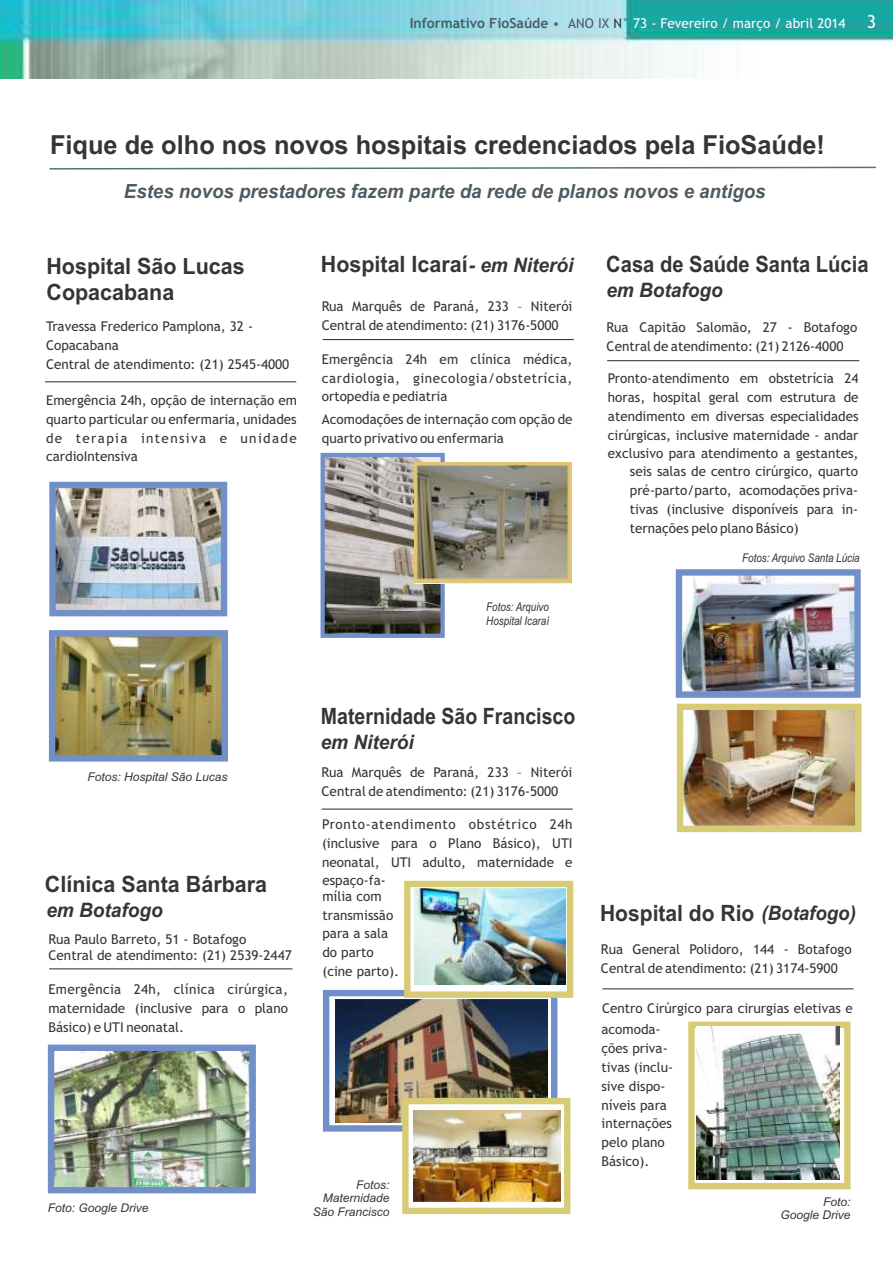
<style>
.page{position:relative;width:893px;height:1263px;background:#fff}
.page>*{position:absolute;margin:0;border:0;box-sizing:border-box;transform-origin:0 0}
.t1{font:700 26.25px "Arial";color:#373435}
.t2{font:700 22.5px/25.8px "Arial";color:#373435;scale:.96 1}
.t3{font:700 22.5px "Arial";color:#373435;scale:.87 1}
.t4{font:700 22.5px "Arial";color:#373435;scale:.94 1}
.t5{font:700 22.5px "Arial";color:#373435;scale:.9 1}
.t6{font:italic 700 19.95px "Arial";color:#373435;scale:.96 1}
.t7{font:italic 700 19.5px "Arial";color:#4e5a62;scale:.96 1}
.t8{font:13.5px/18.8px "Trebuchet MS";color:#373435}
.t9{font:13.5px "Trebuchet MS";color:#fefefe}
.t10{font:italic 12px/13.4px "Arial";color:#373435;text-align:right}
.t11{font:italic 12px/13.5px "Arial Narrow";color:#373435}
.s1{font-weight:700;font-size:13.95px;color:#4e5a62}
.s2{font-size:13.95px;color:#537473}
.s3{color:#4e5a62}
.s4{color:#373435}
.s5{font-size:18px}
.s6{font-style:italic;font-size:19.95px}
</style>
<div class="page">
<img style="left:0;top:0;width:893px;height:78px">
<svg style="left:49px;top:166px;width:827px;height:4px"></svg>
<img style="left:56px;top:637px;width:165px;height:117px">
<div style="left:49px;top:630px;width:179px;height:131px;border:6px solid #718fc8"></div>
<img style="left:56px;top:489px;width:164px;height:120px">
<div style="left:49px;top:482px;width:178px;height:134px;border:6px solid #718fc8"></div>
<hr style="left:45px;top:381px;width:251px;height:1px;background:#373435">
<img style="left:675px;top:569px;width:182px;height:143px">
<img style="left:684px;top:711px;width:170px;height:114px">
<div style="left:676px;top:569px;width:185px;height:129px;border:6px solid #718fc8"></div>
<div style="left:677px;top:704px;width:184px;height:128px;border:6px solid #d7cc75"></div>
<hr style="left:607px;top:360px;width:252px;height:1px;background:#373435">
<img style="left:55px;top:1051px;width:194px;height:135px">
<hr style="left:49px;top:968px;width:243px;height:1px;background:#373435">
<div style="left:48px;top:1044px;width:208px;height:149px;border:6px solid #718fc8"></div>
<img style="left:326px;top:458px;width:114px;height:175px">
<div style="left:321px;top:453px;width:124px;height:185px;border:4px solid #718fc8"></div>
<hr style="left:323px;top:339px;width:251px;height:1px;background:#373435">
<img style="left:414px;top:462px;width:158px;height:122px">
<img style="left:323px;top:880px;width:251px;height:335px">
<hr style="left:322px;top:808px;width:251px;height:2px;background:#373435">
<img style="left:414px;top:1111px;width:146px;height:91px">
<svg style="left:688px;top:1021px;width:163px;height:169px"></svg>
<img style="left:697px;top:1027px;width:143px;height:152px">
<hr style="left:602px;top:988px;width:252px;height:1px;background:#373435">
<p class="t9" style="left:410px;top:18px;width:468px"><span class="s1">Informativo FioSaúde</span> <span class="s2">•</span> <span class="s3">ANO IX</span> <span class="s4">N°</span> 73 - Fevereiro / março / abril 2014 <span class="s5">3</span></p>
<h1 class="t1" style="left:50px;top:135px;width:777px">Fique de olho nos novos hospitais credenciados pela FioSaúde!</h1>
<h3 class="t7" style="left:124px;top:184px;width:670px">Estes novos prestadores fazem parte da rede de planos novos e antigos</h3>
<h2 class="t2" style="left:46px;top:255px;width:208px">Hospital São Lucas<br>Copacabana</h2>
<p class="t8" style="left:46px;top:318px;width:245px">Travessa Frederico Pamplona, 32 -<br>Copacabana<br>Central de atendimento: (21) 2545-4000</p>
<p class="t8" style="left:46px;top:392px;width:252px;text-align:justify">Emergência 24h, opção de internação em quarto particular ou enfermaria, unidades de terapia intensiva e unidade cardioIntensiva</p>
<h2 class="t2" style="left:321px;top:254px;width:265px">Hospital Icaraí<span class="s6">- em Niterói</span></h2>
<p class="t8" style="left:322px;top:298px;width:252px">Rua Marquês de Paraná, 233 – Niterói<br>Central de atendimento: (21) 3176-5000</p>
<p class="t8" style="left:322px;top:351px;width:252px;text-align:justify">Emergência 24h em clínica médica, cardiologia, ginecologia/obstetrícia, ortopedia e pediatria</p>
<p class="t8" style="left:322px;top:411px;width:252px">Acomodações de internação com opção de quarto privativo ou enfermaria</p>
<p class="t11" style="left:486px;top:601px;width:64px">Fotos: Arquivo<br>Hospital Icaraí</p>
<h2 class="t5" style="left:606px;top:256px;width:293px">Casa de Saúde Santa Lúcia</h2>
<h3 class="t6" style="left:606px;top:283px;width:123px">em Botafogo</h3>
<p class="t8" style="left:607px;top:319px;width:252px">Rua Capitão Salomão, 27 - Botafogo<br>Central de atendimento: (21) 2126-4000</p>
<p class="t8" style="left:608px;top:370px;width:252px">Pronto-atendimento em obstetrícia 24</p>
<p class="t8" style="left:608px;top:389px;width:252px">horas, hospital geral com estrutura de</p>
<p class="t8" style="left:608px;top:408px;width:252px">atendimento em diversas especialidades</p>
<p class="t8" style="left:608px;top:427px;width:252px">cirúrgicas, inclusive maternidade - andar</p>
<p class="t8" style="left:608px;top:445px;width:252px">exclusivo para atendimento a gestantes,</p>
<p class="t8" style="left:630px;top:463px;width:230px">seis salas de centro cirúrgico, quarto</p>
<p class="t8" style="left:630px;top:482px;width:230px">pré-parto/parto, acomodações priva-</p>
<p class="t8" style="left:630px;top:501px;width:230px">tivas (inclusive disponíveis para in-</p>
<p class="t8" style="left:630px;top:520px;width:170px">ternações pelo plano Básico)</p>
<p class="t11" style="left:742px;top:552px;width:119px">Fotos: Arquivo Santa Lúcia</p>
<p class="t10" style="left:88px;top:771px;width:142px">Fotos: Hospital São Lucas</p>
<h2 class="t2" style="left:45px;top:873px;width:233px">Clínica Santa Bárbara</h2>
<h3 class="t6" style="left:46px;top:902px;width:123px">em Botafogo</h3>
<p class="t8" style="left:49px;top:932px;width:245px;line-height:15.8px">Rua Paulo Barreto, 51 - Botafogo<br>Central de atendimento: (21) 2539-2447</p>
<p class="t8" style="left:48px;top:981px;width:241px;text-align:justify">Emergência 24h, clínica cirúrgica, maternidade (inclusive para o plano Básico) e UTI neonatal.</p>
<h2 class="t3" style="left:321px;top:707px;width:294px">Maternidade São Francisco</h2>
<h3 class="t6" style="left:321px;top:734px;width:99px">em Niterói</h3>
<p class="t8" style="left:322px;top:764px;width:252px">Rua Marquês de Paraná, 233 – Niterói<br>Central de atendimento: (21) 3176-5000</p>
<p class="t8" style="left:322px;top:816px;width:252px;text-align:justify">Pronto-atendimento obstétrico 24h (inclusive para o Plano Básico), UTI neonatal, UTI adulto, maternidade e espaço-fa-</p>
<p class="t8" style="left:322px;top:888px;width:78px">mília com transmissão para a sala do parto (cine parto).</p>
<p class="t10" style="left:48px;top:1202px;width:102px">Foto: Google Drive</p>
<p class="t10" style="left:313px;top:1179px;width:78px">Fotos:<br>Maternidade<br>São Francisco</p>
<h2 class="t4" style="left:600px;top:904px;width:274px">Hospital do Rio <span class="s6">(Botafogo)</span></h2>
<p class="t8" style="left:601px;top:941px;width:252px">Rua General Polidoro, 144 - Botafogo<br>Central de atendimento: (21) 3174-5900</p>
<p class="t8" style="left:601px;top:999px;width:253px;line-height:21px">Centro Cirúrgico para cirurgias eletivas e acomoda-</p>
<p class="t8" style="left:601px;top:1040px;width:73px">ções priva&shy;tivas (inclu&shy;sive dispo&shy;níveis para internações pelo plano<br>Básico).</p>
<p class="t10" style="left:780px;top:1196px;width:72px">Foto:<br>Google Drive</p>
</div>
